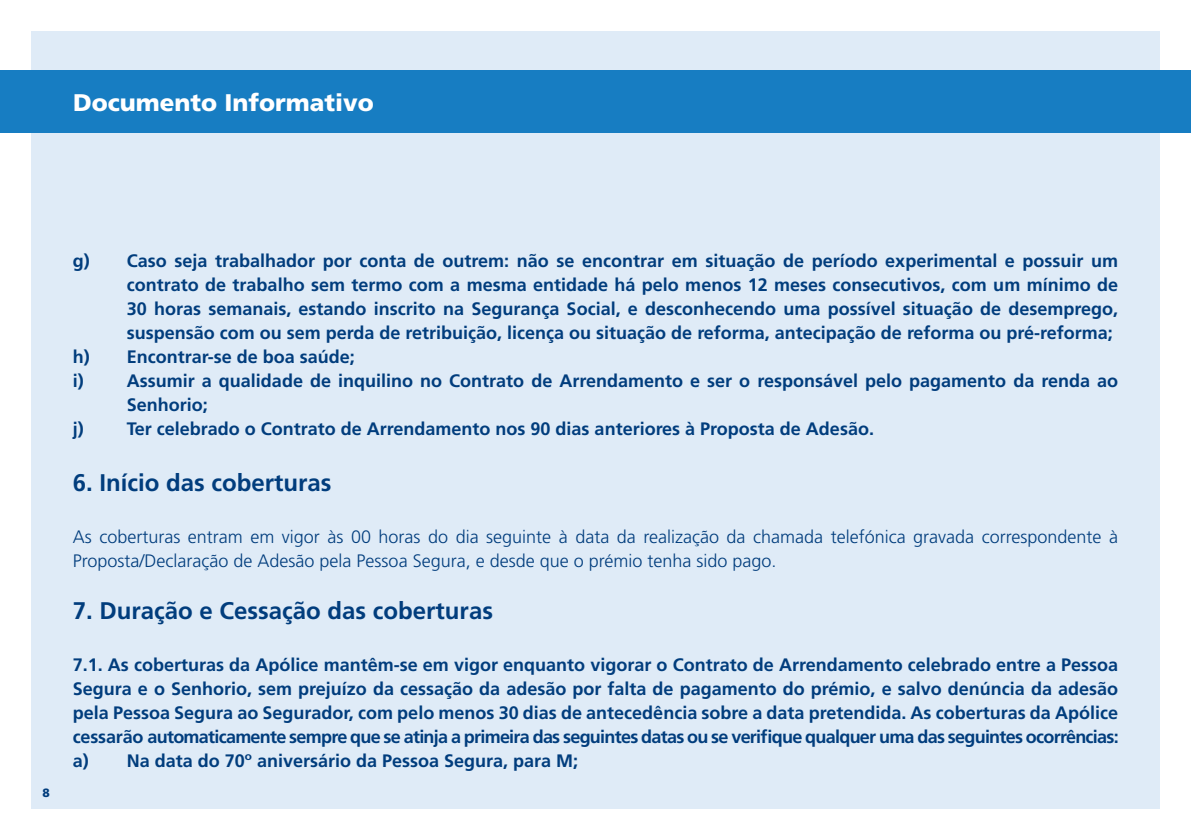
<style>
.page{position:relative;width:1191px;height:840px;background:#fff}
.page>*{position:absolute;margin:0;border:0;box-sizing:border-box;transform-origin:0 0}
.MetLifeTitulo1{font:700 24px "Frutiger PP Std";color:#013d7d}
.t1{font:900 24px "Frutiger PP Std";color:#fff}
.MetLifeTexto{font:700 18px/24px "Frutiger PP Std";color:#013d7d;text-align:justify}
.MetLifeTexto-2{font:300 18px/24px "Frutiger LT Std";color:#013d7d}
.t2{font:900 12px "Frutiger PP Std";color:#013d7d}
</style>
<div class="page">
<div style="left:31px;top:31px;width:1128px;height:777px;background:#dfebf7"></div>
<div style="left:0;top:70px;width:1191px;height:62px;background:#177dc2"></div>
<p class="t1" style="left:73px;top:88px;width:302px">Documento Informativo</p>
<p class="t2" style="left:42px;top:784px;width:9px">8</p>
<p class="MetLifeTexto" style="left:127px;top:248px;width:993px;text-indent:-54px">g) Caso seja trabalhador por conta de outrem: não se encontrar em situação de período experimental e possuir um contrato de trabalho sem termo com a mesma entidade há pelo menos 12 meses consecutivos, com um mínimo de 30 horas semanais, estando inscrito na Segurança Social, e desconhecendo uma possível situação de desemprego, suspensão com ou sem perda de retribuição, licença ou situação de reforma, antecipação de reforma ou pré-reforma;</p>
<p class="MetLifeTexto" style="left:73px;top:344px;width:283px">h) Encontrar-se de boa saúde;</p>
<p class="MetLifeTexto" style="left:127px;top:368px;width:992px;text-indent:-54px">i) Assumir a qualidade de inquilino no Contrato de Arrendamento e ser o responsável pelo pagamento da renda ao<br>Senhorio;</p>
<p class="MetLifeTexto" style="left:73px;top:416px;width:802px">j) Ter celebrado o Contrato de Arrendamento nos 90 dias anteriores à Proposta de Adesão.</p>
<p class="MetLifeTitulo1" style="left:73px;top:468px;width:260px">6. Início das coberturas</p>
<p class="MetLifeTexto-2" style="left:73px;top:525px;width:1046px">As coberturas entram em vigor às 00 horas do dia seguinte à data da realização da chamada telefónica gravada correspondente à<br>Proposta/Declaração de Adesão pela Pessoa Segura, e desde que o prémio tenha sido pago.</p>
<p class="MetLifeTitulo1" style="left:73px;top:596px;width:422px">7. Duração e Cessação das coberturas</p>
<p class="MetLifeTexto" style="left:73px;top:652px;width:1047px">7.1. As coberturas da Apólice mantêm-se em vigor enquanto vigorar o Contrato de Arrendamento celebrado entre a Pessoa Segura e o Senhorio, sem prejuízo da cessação da adesão por falta de pagamento do prémio, e salvo denúncia da adesão pela Pessoa Segura ao Segurador, com pelo menos 30 dias de antecedência sobre a data pretendida. As coberturas da Apólice cessarão automaticamente sempre que se atinja a primeira das seguintes datas ou se verifique qualquer uma das seguintes ocorrências:</p>
<p class="MetLifeTexto" style="left:73px;top:748px;width:507px">a) Na data do 70º aniversário da Pessoa Segura, para M;</p>
</div>
